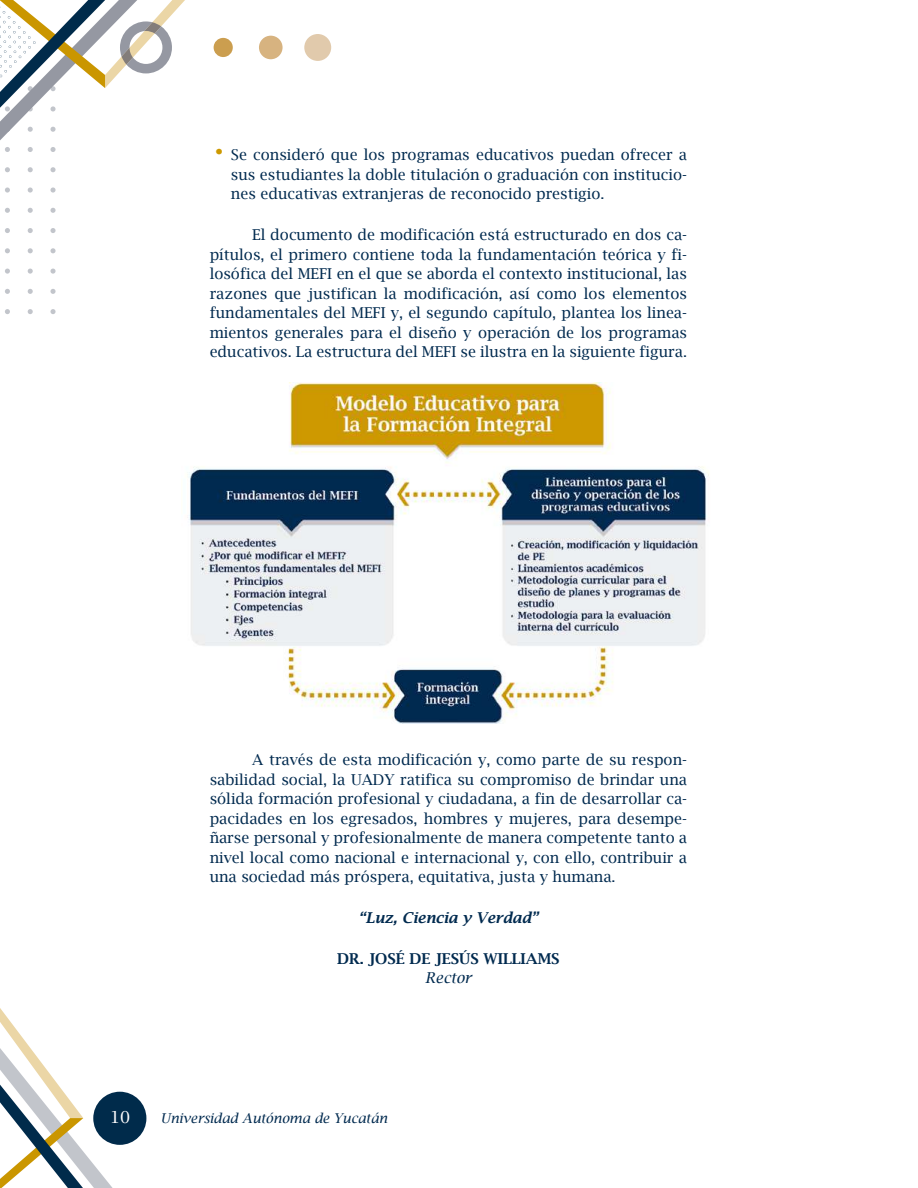
<style>
.page{position:relative;width:918px;height:1188px;background:#fff}
.page>*{position:absolute;margin:0;border:0;box-sizing:border-box;transform-origin:0 0}
.t1{font:16.5px "Lucida Bright";color:#fff}
.t2{font:15px/19.5px "Lucida Bright";color:#002a4f;text-align:justify}
.t3{font:600 15px "Lucida Bright";color:#002a4f}
.t4{font:italic 600 15px "Lucida Bright";color:#002a4f}
.t5{font:italic 15px "Lucida Bright";color:#002a4f}
.t6{font:italic 13.5px "Lucida Bright";color:#002a4f}
.s1{font-weight:600;font-size:30px;color:#cd9900}
</style>
<div class="page">
<svg style="left:0;top:1008px;width:129px;height:180px"></svg>
<div style="left:93px;top:1092px;width:53px;height:53px;background:#002b4b;border-radius:50%"></div>
<div style="left:304px;top:34px;width:27px;height:27px;background:#e1caac;border-radius:50%"></div>
<div style="left:259px;top:36px;width:24px;height:23px;background:#d7b380;border-radius:50%"></div>
<div style="left:214px;top:38px;width:19px;height:19px;background:#cb9e4f;border-radius:50%"></div>
<svg style="left:0;top:0;width:185px;height:172px"></svg>
<svg style="left:5px;top:187px;width:5px;height:6px"></svg>
<svg style="left:28px;top:187px;width:5px;height:6px"></svg>
<svg style="left:50px;top:187px;width:6px;height:6px"></svg>
<svg style="left:5px;top:208px;width:5px;height:5px"></svg>
<svg style="left:28px;top:208px;width:5px;height:5px"></svg>
<svg style="left:50px;top:208px;width:6px;height:5px"></svg>
<svg style="left:5px;top:228px;width:5px;height:5px"></svg>
<svg style="left:28px;top:228px;width:5px;height:5px"></svg>
<svg style="left:50px;top:228px;width:6px;height:5px"></svg>
<svg style="left:5px;top:248px;width:5px;height:5px"></svg>
<svg style="left:28px;top:248px;width:5px;height:5px"></svg>
<svg style="left:50px;top:248px;width:6px;height:5px"></svg>
<svg style="left:5px;top:269px;width:5px;height:5px"></svg>
<svg style="left:28px;top:269px;width:5px;height:5px"></svg>
<svg style="left:50px;top:269px;width:6px;height:5px"></svg>
<svg style="left:5px;top:289px;width:5px;height:5px"></svg>
<svg style="left:28px;top:289px;width:5px;height:5px"></svg>
<svg style="left:50px;top:289px;width:6px;height:5px"></svg>
<svg style="left:5px;top:309px;width:5px;height:5px"></svg>
<svg style="left:28px;top:309px;width:5px;height:5px"></svg>
<svg style="left:50px;top:309px;width:6px;height:5px"></svg>
<img style="left:189px;top:383px;width:520px;height:341px">
<p class="t2" style="left:231px;top:145px;width:458px;text-indent:-21px"><span class="s1">•</span> Se consideró que los programas educativos puedan ofrecer a sus estudiantes la doble titulación o graduación con institucio&shy;nes educativas extranjeras de reconocido prestigio.</p>
<p class="t2" style="left:210px;top:225px;width:479px;text-indent:43px">El documento de modificación está estructurado en dos ca&shy;pítulos, el primero contiene toda la fundamentación teórica y fi&shy;losófica del MEFI en el que se aborda el contexto institucional, las razones que justifican la modificación, así como los elementos fundamentales del MEFI y, el segundo capítulo, plantea los linea&shy;mientos generales para el diseño y operación de los programas educativos. La estructura del MEFI se ilustra en la siguiente figura.</p>
<p class="t2" style="left:210px;top:750px;width:479px;text-indent:43px">A través de esta modificación y, como parte de su respon&shy;sabilidad social, la UADY ratifica su compromiso de brindar una sólida formación profesional y ciudadana, a fin de desarrollar ca&shy;pacidades en los egresados, hombres y mujeres, para desempe&shy;ñarse personal y profesionalmente de manera competente tanto a nivel local como nacional e internacional y, con ello, contribuir a una sociedad más próspera, equitativa, justa y humana.</p>
<p class="t4" style="left:359px;top:909px;width:181px">“Luz, Ciencia y Verdad”</p>
<p class="t3" style="left:337px;top:950px;width:224px">DR. JOSÉ DE JESÚS WILLIAMS</p>
<p class="t5" style="left:425px;top:970px;width:48px">Rector</p>
<p class="t1" style="left:110px;top:1108px;width:22px">10</p>
<p class="t6" style="left:161px;top:1111px;width:228px">Universidad Autónoma de Yucatán</p>
</div>
